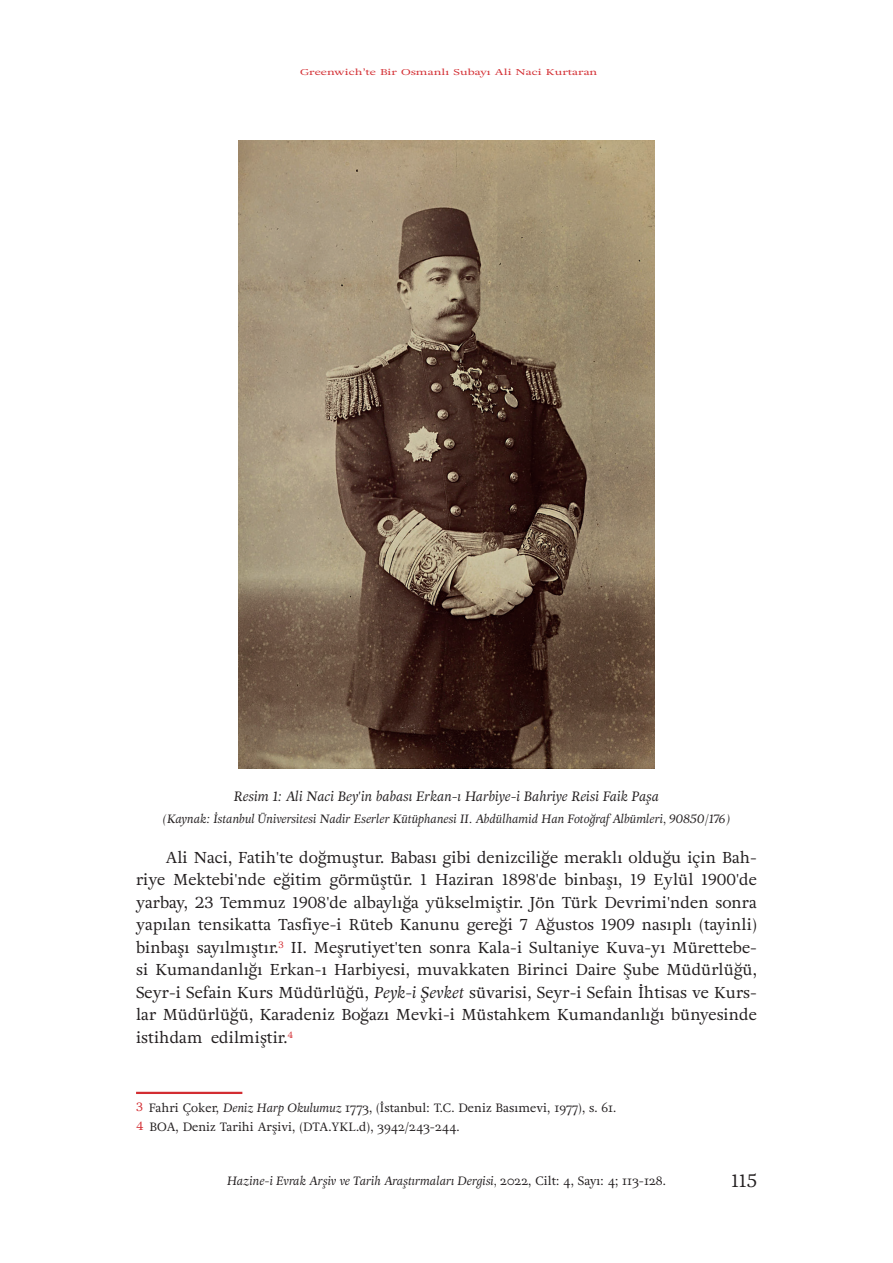
<style>
.page{position:relative;width:893px;height:1263px;background:#fff}
.page>*{position:absolute;margin:0;border:0;box-sizing:border-box;transform-origin:0 0}
.t1{font:18px "Adriane Text";color:#231f20}
.t2{font:15.75px/22.5px "Adriane Text";color:#231f20;text-align:justify}
.t3{font:italic 13.5px "Adriane Text";color:#231f20}
.t4{font:italic 12px "Adriane Text";color:#231f20}
.t5{font:12px/19.2px "Adriane Text";color:#231f20}
.t6{font:8.4px "Adriane Text";color:#d32d32;scale:1.43 1}
.s1{font-style:italic}
.s2{color:#d32d32}
.s3{font-style:normal}
</style>
<div class="page">
<hr style="left:136px;top:1092px;width:106px;height:2px;background:#d32d32">
<img style="left:238px;top:140px;width:417px;height:629px">
<p class="t6" style="left:300px;top:66px;width:209px">Greenwich’te Bir Osmanlı Subayı Ali Naci Kurtaran</p>
<p class="t3" style="left:234px;top:787px;width:426px">Resim 1: Ali Naci Bey'in babası Erkan-ı Harbiye-i Bahriye Reisi Faik Paşa</p>
<p class="t4" style="left:163px;top:811px;width:569px">(Kaynak: İstanbul Üniversitesi Nadir Eserler Kütüphanesi II. Abdülhamid Han Fotoğraf Albümleri, 90850/176)</p>
<p class="t2" style="left:136px;top:846px;width:622px;text-indent:30px">Ali Naci, Fatih'te doğmuştur. Babası gibi denizciliğe meraklı olduğu için Bah&shy;riye Mektebi'nde eğitim görmüştür. 1 Haziran 1898'de binbaşı, 19 Eylül 1900'de yarbay, 23 Temmuz 1908'de albaylığa yükselmiştir. Jön Türk Devrimi'nden sonra yapılan tensikatta Tasfiye-i Rüteb Kanunu gereği 7 Ağustos 1909 nasıplı (tayinli) binbaşı sayılmıştır.<sup>3</sup> II. Meşrutiyet'ten sonra Kala-i Sultaniye Kuva-yı Mürettebe&shy;si Kumandanlığı Erkan-ı Harbiyesi, muvakkaten Birinci Daire Şube Müdürlüğü, Seyr-i Sefain Kurs Müdürlüğü, <span class="s1">Peyk-i Şevket</span> süvarisi, Seyr-i Sefain İhtisas ve Kurs&shy;lar Müdürlüğü, Karadeniz Boğazı Mevki-i Müstahkem Kumandanlığı bünyesinde istihdam edilmiştir.<sup>4</sup></p>
<p class="t5" style="left:136px;top:1098px;width:482px"><span class="s2">3</span> Fahri Çoker, <span class="s1">Deniz Harp Okulumuz</span> 1773, (İstanbul: T.C. Deniz Basımevi, 1977), s. 61.<br><span class="s2">4</span> BOA, Deniz Tarihi Arşivi, (DTA.YKL.d), 3942/243-244.</p>
<p class="t4" style="left:227px;top:1172px;width:440px">Hazine-i Evrak Arşiv ve Tarih Araştırmaları Dergisi, <span class="s3">2022, Cilt: 4, Sayı: 4; 113-128.</span></p>
<p class="t1" style="left:731px;top:1168px;width:27px">115</p>
</div>
